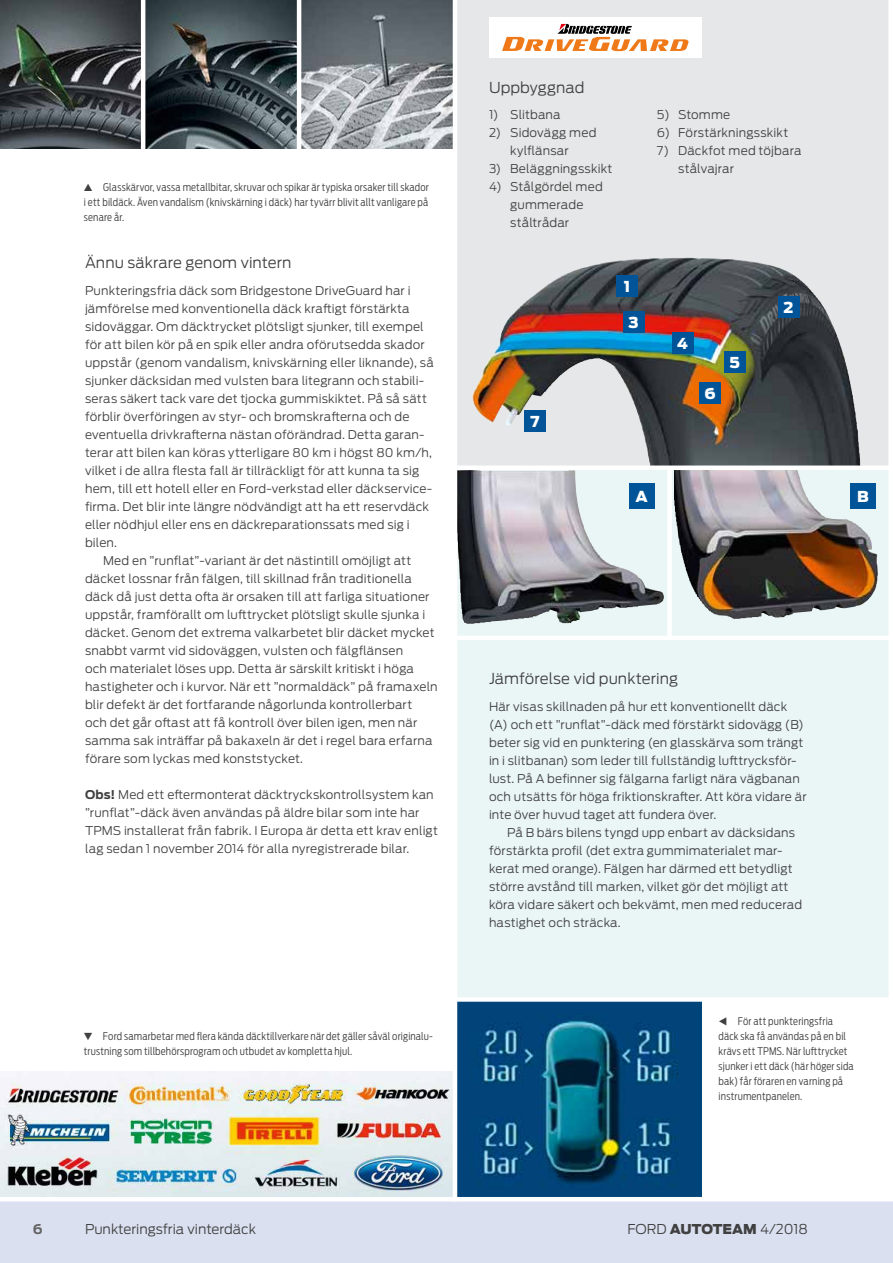
<style>
.page{position:relative;width:893px;height:1263px;background:#fff}
.page>*{position:absolute;margin:0;border:0;box-sizing:border-box;transform-origin:0 0}
.t1{font:300 15px "Ford Antenna";letter-spacing:.005em;color:#404040}
.t2{font:900 15px "Ford Antenna";color:#fff}
.t3{font:300 13.5px "Ford Antenna";color:#404040}
.t4{font:700 13.5px "Ford Antenna";color:#646363}
.t5{font:300 12px/18px "Ford Antenna";letter-spacing:.01em;color:#404040}
.t6{font:300 10.5px/15px "Ford Antenna Cond";letter-spacing:.015em;color:#404040}
.s1{font-weight:700}
.s2{font-weight:900}
</style>
<div class="page">
<div style="left:0;top:1199px;width:893px;height:64px;background:#dae0f0"></div>
<div style="left:455px;top:638px;width:438px;height:361px;background:#eaf5f5"></div>
<img style="left:0;top:1071px;width:453px;height:126px">
<img style="left:457px;top:1002px;width:245px;height:195px">
<img style="left:0;top:0;width:141px;height:149px">
<svg style="left:145px;top:0;width:152px;height:149px;background:#3a454a"></svg>
<svg style="left:301px;top:0;width:152px;height:149px;background:#888d93"></svg>
<svg style="left:457px;top:245px;width:431px;height:220px;background:#92908e"></svg>
<img style="left:472px;top:258px;width:204px;height:157px">
<div style="left:455px;top:468px;width:219px;height:170px;background:#eaf5f5"></div>
<img style="left:457px;top:470px;width:207px;height:154px">
<div style="left:674px;top:468px;width:219px;height:170px;background:#eaf5f5"></div>
<img style="left:674px;top:470px;width:204px;height:149px">
<div style="left:455px;top:465px;width:438px;height:5px;background:#fff"></div>
<hr style="left:455px;top:636px;width:438px;height:4px;background:#fff">
<div style="left:455px;top:997px;width:438px;height:5px;background:#fff"></div>
<hr style="left:0;top:1197px;width:893px;height:4px;background:#fff">
<div style="left:667px;top:468px;width:5px;height:170px;background:#fff"></div>
<div style="left:629px;top:483px;width:25px;height:25px;background:#005497"></div>
<div style="left:850px;top:483px;width:26px;height:25px;background:#005497"></div>
<div style="left:778px;top:297px;width:21px;height:21px;background:#005497"></div>
<div style="left:623px;top:311px;width:21px;height:21px;background:#005497"></div>
<div style="left:617px;top:276px;width:21px;height:21px;background:#005497"></div>
<div style="left:672px;top:332px;width:21px;height:21px;background:#005497"></div>
<div style="left:525px;top:410px;width:21px;height:22px;background:#005497"></div>
<div style="left:699px;top:382px;width:22px;height:21px;background:#005497"></div>
<div style="left:724px;top:351px;width:21px;height:22px;background:#005497"></div>
<div style="left:455px;top:0;width:438px;height:245px;background:#e6e7e8"></div>
<div style="left:489px;top:17px;width:213px;height:40px;background:#fff"></div>
<svg style="left:502px;top:23px;width:187px;height:28px"></svg>
<div style="left:888px;top:0;width:5px;height:1199px;background:#fff"></div>
<hr style="left:453px;top:0;width:4px;height:1201px;background:#fff">
<p class="t6" style="left:84px;top:179px;width:346px;text-align:justify;text-indent:19px">Glasskärvor, vassa metallbitar, skruvar och spikar är typiska orsaker till skador i ett bildäck. Även vandalism (knivskärning i däck) har tyvärr blivit allt vanligare på senare år.</p>
<p class="t1" style="left:85px;top:250px;width:208px">Ännu säkrare genom vintern</p>
<p class="t5" style="left:85px;top:280px;width:327px">Punkteringsfria däck som Bridgestone DriveGuard har i</p>
<p class="t5" style="left:85px;top:298px;width:326px">jämförelse med konventionella däck kraftigt förstärkta</p>
<p class="t5" style="left:85px;top:316px;width:340px">sidoväggar. Om däcktrycket plötsligt sjunker, till exempel</p>
<p class="t5" style="left:85px;top:334px;width:341px">för att bilen kör på en spik eller andra oförutsedda skador</p>
<p class="t5" style="left:85px;top:352px;width:350px">uppstår (genom vandalism, knivskärning eller liknande), så</p>
<p class="t5" style="left:85px;top:370px;width:341px">sjunker däcksidan med vulsten bara litegrann och stabili-</p>
<p class="t5" style="left:85px;top:388px;width:343px">seras säkert tack vare det tjocka gummiskiktet. På så sätt</p>
<p class="t5" style="left:85px;top:406px;width:326px">förblir överföringen av styr- och bromskrafterna och de</p>
<p class="t5" style="left:85px;top:424px;width:341px">eventuella drivkrafterna nästan oförändrad. Detta garan-</p>
<p class="t5" style="left:85px;top:442px;width:349px">terar att bilen kan köras ytterligare 80 km i högst 80 km/h,</p>
<p class="t5" style="left:85px;top:460px;width:336px">vilket i de allra flesta fall är tillräckligt för att kunna ta sig</p>
<p class="t5" style="left:85px;top:478px;width:349px">hem, till ett hotell eller en Ford-verkstad eller däckservice-</p>
<p class="t5" style="left:85px;top:496px;width:346px">firma. Det blir inte längre nödvändigt att ha ett reservdäck</p>
<p class="t5" style="left:85px;top:514px;width:326px">eller nödhjul eller ens en däckreparationssats med sig i</p>
<p class="t5" style="left:85px;top:532px;width:34px">bilen.</p>
<p class="t5" style="left:103px;top:550px;width:310px">Med en ”runflat”-variant är det nästintill omöjligt att</p>
<p class="t5" style="left:85px;top:568px;width:328px">däcket lossnar från fälgen, till skillnad från traditionella</p>
<p class="t5" style="left:85px;top:586px;width:346px">däck då just detta ofta är orsaken till att farliga situationer</p>
<p class="t5" style="left:85px;top:604px;width:342px">uppstår, framförallt om lufttrycket plötsligt skulle sjunka i</p>
<p class="t5" style="left:85px;top:622px;width:351px">däcket. Genom det extrema valkarbetet blir däcket mycket</p>
<p class="t5" style="left:85px;top:640px;width:320px">snabbt varmt vid sidoväggen, vulsten och fälgflänsen</p>
<p class="t5" style="left:85px;top:658px;width:331px">och materialet löses upp. Detta är särskilt kritiskt i höga</p>
<p class="t5" style="left:85px;top:676px;width:354px">hastigheter och i kurvor. När ett ”normaldäck” på framaxeln</p>
<p class="t5" style="left:85px;top:694px;width:329px">blir defekt är det fortfarande någorlunda kontrollerbart</p>
<p class="t5" style="left:85px;top:712px;width:334px">och det går oftast att få kontroll över bilen igen, men när</p>
<p class="t5" style="left:85px;top:730px;width:349px">samma sak inträffar på bakaxeln är det i regel bara erfarna</p>
<p class="t5" style="left:85px;top:748px;width:219px">förare som lyckas med konststycket.</p>
<p class="t5" style="left:85px;top:784px;width:354px"><span class="s1">Obs!</span> Med ett eftermonterat däcktryckskontrollsystem kan ”runflat”-däck även användas på äldre bilar som inte har TPMS installerat från fabrik. I Europa är detta ett krav enligt lag sedan 1 november 2014 för alla nyregistrerade bilar.</p>
<p class="t6" style="left:84px;top:1027px;width:351px;text-indent:19px">Ford samarbetar med flera kända däcktillverkare när det gäller såväl originalu&shy;trustning som tillbehörsprogram och utbudet av kompletta hjul.</p>
<p class="t1" style="left:489px;top:75px;width:97px">Uppbyggnad</p>
<p class="t5" style="left:489px;top:105px;width:73px">1) Slitbana</p>
<p class="t5" style="left:489px;top:123px;width:109px;text-align:center">2) Sidovägg med kylflänsar</p>
<p class="t5" style="left:489px;top:159px;width:125px">3) Beläggningsskikt</p>
<p class="t5" style="left:510px;top:177px;width:94px;text-indent:-21px">4) Stålgördel med gummerade ståltrådar</p>
<p class="t5" style="left:657px;top:105px;width:75px">5) Stomme</p>
<p class="t5" style="left:657px;top:123px;width:133px">6) Förstärkningsskikt</p>
<p class="t5" style="left:678px;top:141px;width:125px;text-indent:-21px">7) Däckfot med töjbara stålvajrar</p>
<p class="t2" style="left:531px;top:407px;width:11px">7</p>
<p class="t2" style="left:624px;top:273px;width:8px">1</p>
<p class="t2" style="left:628px;top:308px;width:12px">3</p>
<p class="t2" style="left:677px;top:329px;width:12px">4</p>
<p class="t2" style="left:704px;top:379px;width:13px">6</p>
<p class="t2" style="left:729px;top:349px;width:12px">5</p>
<p class="t2" style="left:783px;top:294px;width:12px">2</p>
<p class="t2" style="left:636px;top:482px;width:14px">A</p>
<p class="t2" style="left:857px;top:482px;width:13px">B</p>
<p class="t1" style="left:489px;top:666px;width:190px">Jämförelse vid punktering</p>
<p class="t5" style="left:489px;top:696px;width:319px">Här visas skillnaden på hur ett konventionellt däck (A) och ett ”runflat”-däck med förstärkt sidovägg (B) beter sig vid en punktering (en glasskärva som trängt in i slitbanan) som leder till fullständig lufttrycksför&shy;lust. På A befinner sig fälgarna farligt nära vägbanan och utsätts för höga friktionskrafter. Att köra vidare är inte över huvud taget att fundera över.</p>
<p class="t5" style="left:489px;top:822px;width:315px;text-indent:18px">På B bärs bilens tyngd upp enbart av däcksidans förstärkta profil (det extra gummimaterialet mar&shy;kerat med orange). Fälgen har därmed ett betydligt större avstånd till marken, vilket gör det möjligt att köra vidare säkert och bekvämt, men med reducerad hastighet och sträcka.</p>
<p class="t6" style="left:719px;top:1012px;width:137px;text-indent:19px">För att punkteringsfria däck ska få användas på en bil krävs ett TPMS. När lufttrycket sjunker i ett däck (här höger sida bak) får föraren en varning på instrumentpanelen.</p>
<p class="t4" style="left:33px;top:1217px;width:11px">6</p>
<p class="t3" style="left:85px;top:1218px;width:173px">Punkteringsfria vinterdäck</p>
<p class="t3" style="left:627px;top:1218px;width:182px">FORD <span class="s2">AUTOTEAM</span> 4/2018</p>
</div>
